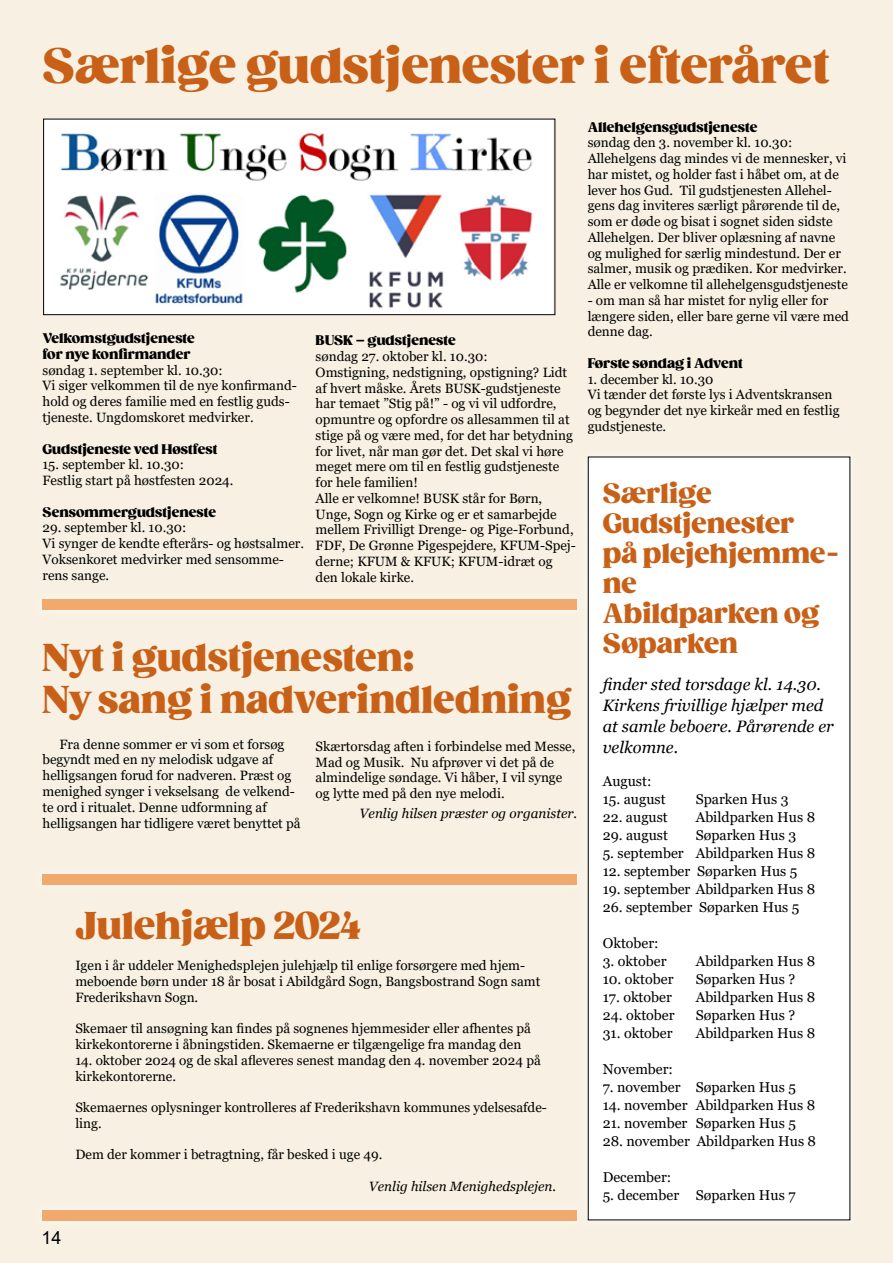
<style>
.page{position:relative;width:893px;height:1263px;background:#f8f1e3}
.page>*{position:absolute;margin:0;border:0;box-sizing:border-box;transform-origin:0 0}
.t1{font:800 48px "Gazpacho";color:#c96017}
.t2{font:800 37.5px/42px "Gazpacho";color:#c96017}
.t3{font:800 27px/30px "Gazpacho";color:#c96017}
.t4{font:18px "Arial";color:#000}
.t5{font:italic 16.5px/21px "Georgia";color:#000}
.t6{font:14.25px "Georgia";color:#000}
.t7{font:13.5px/15.8px "Georgia";color:#000}
.t8{font:800 13.5px/15.8px "Gazpacho";color:#000}
.t9{font:italic 13.5px "Georgia";color:#000}
</style>
<div class="page">
<div style="left:578px;top:447px;width:282px;height:783px;background:#fff;opacity:.75"></div>
<div style="left:588px;top:457px;width:262px;height:763px;background:#fff"></div>
<img style="left:45px;top:121px;width:508px;height:192px">
<div style="left:43px;top:119px;width:512px;height:196px;border:1px solid #000"></div>
<div style="left:33px;top:590px;width:554px;height:30px;background:#f8f2e5"></div>
<div style="left:43px;top:600px;width:534px;height:10px;background:#f1a96d"></div>
<div style="left:33px;top:864px;width:554px;height:31px;background:#f8f2e6"></div>
<div style="left:43px;top:874px;width:534px;height:11px;background:#f1a96d"></div>
<div style="left:33px;top:1200px;width:554px;height:30px;background:#f8f2e6"></div>
<div style="left:43px;top:1210px;width:534px;height:10px;background:#f1a96d"></div>
<h1 class="t1" style="left:43px;top:37px;width:789px">Særlige gudstjenester i efteråret</h1>
<p class="t8" style="left:43px;top:331px;width:154px">Velkomstgudstjeneste for nye konfirmander</p>
<p class="t7" style="left:43px;top:362px;width:256px">søndag 1. september kl. 10.30:<br>Vi siger velkommen til de nye konfirmand&shy;hold og deres familie med en festlig guds&shy;tjeneste. Ungdomskoret medvirker.</p>
<p class="t8" style="left:43px;top:441px;width:177px">Gudstjeneste ved Høstfest</p>
<p class="t7" style="left:43px;top:457px;width:192px">15. september kl. 10.30:<br>Festlig start på høstfesten 2024.</p>
<p class="t8" style="left:43px;top:504px;width:175px">Sensommergudstjeneste</p>
<p class="t7" style="left:43px;top:520px;width:263px">29. september kl. 10.30:<br>Vi synger de kendte efterårs- og høstsalmer.<br>Voksenkoret medvirker med sensomme&shy;rens sange.</p>
<p class="t8" style="left:316px;top:333px;width:142px">BUSK – gudstjeneste</p>
<p class="t7" style="left:316px;top:349px;width:262px">søndag 27. oktober kl. 10.30:<br>Omstigning, nedstigning, opstigning? Lidt af hvert måske. Årets BUSK-gudstjeneste har temaet ”Stig på!” - og vi vil udfordre, opmuntre og opfordre os allesammen til at stige på og være med, for det har betydning for livet, når man gør det. Det skal vi høre meget mere om til en festlig gudstjeneste for hele familien!<br>Alle er velkomne! BUSK står for Børn, Unge, Sogn og Kirke og er et samarbejde mellem Frivilligt Drenge- og Pige-Forbund, FDF, De Grønne Pigespejdere, KFUM-Spej&shy;derne; KFUM &amp; KFUK; KFUM-idræt og den lokale kirke.</p>
<h2 class="t2" style="left:43px;top:637px;width:530px">Nyt i gudstjenesten:<br>Ny sang i nadverindledning</h2>
<p class="t7" style="left:43px;top:736px;width:260px;text-indent:17px">Fra denne sommer er vi som et forsøg begyndt med en ny melodisk udgave af helligsangen forud for nadveren. Præst og menighed synger i vekselsang de velkend&shy;te ord i ritualet. Denne udformning af helligsangen har tidligere været benyttet på</p>
<p class="t7" style="left:316px;top:739px;width:261px">Skærtorsdag aften i forbindelse med Messe, Mad og Musik. Nu afprøver vi det på de almindelige søndage. Vi håber, I vil synge og lytte med på den nye melodi.</p>
<p class="t9" style="left:360px;top:804px;width:219px">Venlig hilsen præster og organister.</p>
<h2 class="t2" style="left:75px;top:905px;width:287px">Julehjælp 2024</h2>
<p class="t7" style="left:75px;top:958px;width:467px">Igen i år uddeler Menighedsplejen julehjælp til enlige forsørgere med hjem&shy;meboende børn under 18 år bosat i Abildgård Sogn, Bangsbostrand Sogn samt<br>Frederikshavn Sogn.</p>
<p class="t7" style="left:75px;top:1021px;width:457px">Skemaer til ansøgning kan findes på sognenes hjemmesider eller afhentes på kirkekontorerne i åbningstiden. Skemaerne er tilgængelige fra mandag den</p>
<p class="t7" style="left:75px;top:1053px;width:467px">14. oktober 2024 og de skal afleveres senest mandag den 4. november 2024 på kirkekontorerne.</p>
<p class="t7" style="left:75px;top:1100px;width:473px">Skemaernes oplysninger kontrolleres af Frederikshavn kommunes ydelsesafde&shy;ling.</p>
<p class="t7" style="left:75px;top:1147px;width:309px">Dem der kommer i betragtning, får besked i uge 49.</p>
<p class="t9" style="left:369px;top:1178px;width:189px">Venlig hilsen Menighedsplejen.</p>
<h3 class="t4" style="left:41px;top:1225px;width:22px">14</h3>
<p class="t8" style="left:588px;top:119px;width:171px">Allehelgensgudstjeneste</p>
<p class="t7" style="left:588px;top:135px;width:262px">søndag den 3. november kl. 10.30:<br>Allehelgens dag mindes vi de mennesker, vi har mistet, og holder fast i håbet om, at de lever hos Gud. Til gudstjenesten Allehel&shy;gens dag inviteres særligt pårørende til de, som er døde og bisat i sognet siden sidste Allehelgen. Der bliver oplæsning af navne og mulighed for særlig mindestund. Der er salmer, musik og prædiken. Kor medvirker.<br>Alle er velkomne til allehelgensgudstjeneste</p>
<p class="t7" style="left:588px;top:293px;width:263px">- om man så har mistet for nylig eller for længere siden, eller bare gerne vil være med denne dag.</p>
<p class="t8" style="left:588px;top:355px;width:157px">Første søndag i Advent</p>
<p class="t7" style="left:588px;top:371px;width:253px">1. december kl. 10.30<br>Vi tænder det første lys i Adventskransen og begynder det nye kirkeår med en festlig gudstjeneste.</p>
<h3 class="t3" style="left:603px;top:479px;width:238px">Særlige<br>Gudstjenester<br>på plejehjemme&shy;ne<br>Abildparken og<br>Søparken</h3>
<p class="t5" style="left:603px;top:674px;width:232px">finder sted torsdage kl. 14.30.<br>Kirkens frivillige hjælper med at samle beboere. Pårørende er velkomne.</p>
<p class="t6" style="left:603px;top:773px;width:50px">August:</p>
<p class="t6" style="left:603px;top:791px;width:64px">15. august</p>
<p class="t6" style="left:696px;top:791px;width:94px">Sparken Hus 3</p>
<p class="t6" style="left:603px;top:809px;width:67px">22. august</p>
<p class="t6" style="left:696px;top:809px;width:121px">Abildparken Hus 8</p>
<p class="t6" style="left:603px;top:827px;width:67px">29. august</p>
<p class="t6" style="left:696px;top:827px;width:102px">Søparken Hus 3</p>
<p class="t6" style="left:603px;top:845px;width:214px">5. september Abildparken Hus 8</p>
<p class="t6" style="left:603px;top:863px;width:196px">12. september Søparken Hus 5</p>
<p class="t6" style="left:603px;top:881px;width:214px">19. september Abildparken Hus 8</p>
<p class="t6" style="left:603px;top:899px;width:198px">26. september Søparken Hus 5</p>
<p class="t6" style="left:603px;top:935px;width:58px">Oktober:</p>
<p class="t6" style="left:603px;top:953px;width:65px">3. oktober</p>
<p class="t6" style="left:696px;top:953px;width:121px">Abildparken Hus 8</p>
<p class="t6" style="left:603px;top:971px;width:72px">10. oktober</p>
<p class="t6" style="left:696px;top:971px;width:101px">Søparken Hus ?</p>
<p class="t6" style="left:603px;top:989px;width:71px">17. oktober</p>
<p class="t6" style="left:696px;top:989px;width:121px">Abildparken Hus 8</p>
<p class="t6" style="left:603px;top:1007px;width:73px">24. oktober</p>
<p class="t6" style="left:696px;top:1007px;width:101px">Søparken Hus ?</p>
<p class="t6" style="left:603px;top:1025px;width:71px">31. oktober</p>
<p class="t6" style="left:696px;top:1025px;width:121px">Abildparken Hus 8</p>
<p class="t6" style="left:603px;top:1061px;width:72px">November:</p>
<p class="t6" style="left:603px;top:1079px;width:195px">7. november Søparken Hus 5</p>
<p class="t6" style="left:603px;top:1097px;width:214px">14. november Abildparken Hus 8</p>
<p class="t6" style="left:603px;top:1115px;width:195px">21. november Søparken Hus 5</p>
<p class="t6" style="left:603px;top:1133px;width:215px">28. november Abildparken Hus 8</p>
<p class="t6" style="left:603px;top:1169px;width:70px">December:</p>
<p class="t6" style="left:603px;top:1187px;width:194px">5. december Søparken Hus 7</p>
</div>
